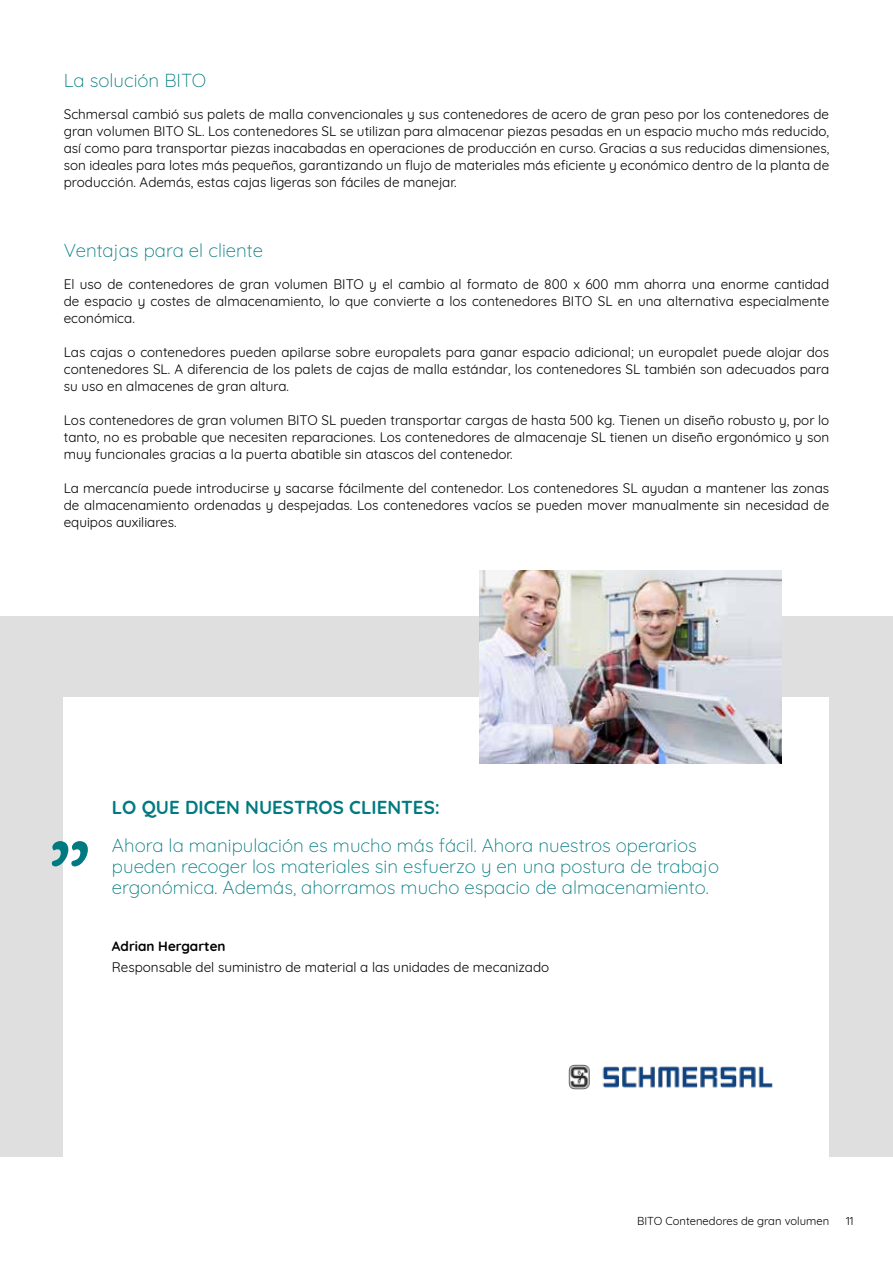
<style>
.page{position:relative;width:893px;height:1263px;background:#fff}
.page>*{position:absolute;margin:0;border:0;box-sizing:border-box;transform-origin:0 0}
.t1{font:300 18.75px/21px "Quicksand";color:#007a80}
.t2{font:700 18.75px "Quicksand";color:#007a80}
.t3{font:13.5px/17px "Quicksand";color:#000;text-align:justify}
.t4{font:700 13.5px "Quicksand";color:#000}
.t5{font:11.25px "Quicksand";color:#000}
</style>
<div class="page">
<div style="left:0;top:617px;width:893px;height:540px;background:#dfdfdf"></div>
<div style="left:64px;top:697px;width:765px;height:494px;background:#fff"></div>
<img style="left:568px;top:1064px;width:204px;height:26px">
<svg style="left:52px;top:841px;width:36px;height:25px"></svg>
<img style="left:479px;top:571px;width:302px;height:192px">
<h1 class="t1" style="left:64px;top:68px;width:144px">La solución BITO</h1>
<p class="t3" style="left:64px;top:104px;width:767px">Schmersal cambió sus palets de malla convencionales y sus contenedores de acero de gran peso por los contenedores de gran volumen BITO SL. Los contenedores SL se utilizan para almacenar piezas pesadas en un espacio mucho más reducido, así como para transportar piezas inacabadas en operaciones de producción en curso. Gracias a sus reducidas dimensiones, son ideales para lotes más pequeños, garantizando un flujo de materiales más eficiente y económico dentro de la planta de producción. Además, estas cajas ligeras son fáciles de manejar.</p>
<h1 class="t1" style="left:64px;top:238px;width:201px">Ventajas para el cliente</h1>
<p class="t3" style="left:64px;top:274px;width:767px">El uso de contenedores de gran volumen BITO y el cambio al formato de 800 x 600 mm ahorra una enorme cantidad de espacio y costes de almacenamiento, lo que convierte a los contenedores BITO SL en una alternativa especialmente económica.</p>
<p class="t3" style="left:64px;top:343px;width:767px">Las cajas o contenedores pueden apilarse sobre europalets para ganar espacio adicional; un europalet puede alojar dos contenedores SL. A diferencia de los palets de cajas de malla estándar, los contenedores SL también son adecuados para su uso en almacenes de gran altura.</p>
<p class="t3" style="left:64px;top:411px;width:767px">Los contenedores de gran volumen BITO SL pueden transportar cargas de hasta 500 kg. Tienen un diseño robusto y, por lo tanto, no es probable que necesiten reparaciones. Los contenedores de almacenaje SL tienen un diseño ergonómico y son muy funcionales gracias a la puerta abatible sin atascos del contenedor.</p>
<p class="t3" style="left:64px;top:479px;width:767px">La mercancía puede introducirse y sacarse fácilmente del contenedor. Los contenedores SL ayudan a mantener las zonas de almacenamiento ordenadas y despejadas. Los contenedores vacíos se pueden mover manualmente sin necesidad de equipos auxiliares.</p>
<h1 class="t2" style="left:112px;top:792px;width:330px">LO QUE DICEN NUESTROS CLIENTES:</h1>
<h1 class="t1" style="left:112px;top:833px;width:609px">Ahora la manipulación es mucho más fácil. Ahora nuestros operarios pueden recoger los materiales sin esfuerzo y en una postura de trabajo ergonómica. Además, ahorramos mucho espacio de almacenamiento.</h1>
<p class="t4" style="left:112px;top:935px;width:115px">Adrian Hergarten</p>
<p class="t3" style="left:112px;top:958px;width:439px">Responsable del suministro de material a las unidades de mecanizado</p>
<p class="t5" style="left:637px;top:1212px;width:194px">BITO Contenedores de gran volumen</p>
<p class="t5" style="left:846px;top:1212px;width:9px">11</p>
</div>
